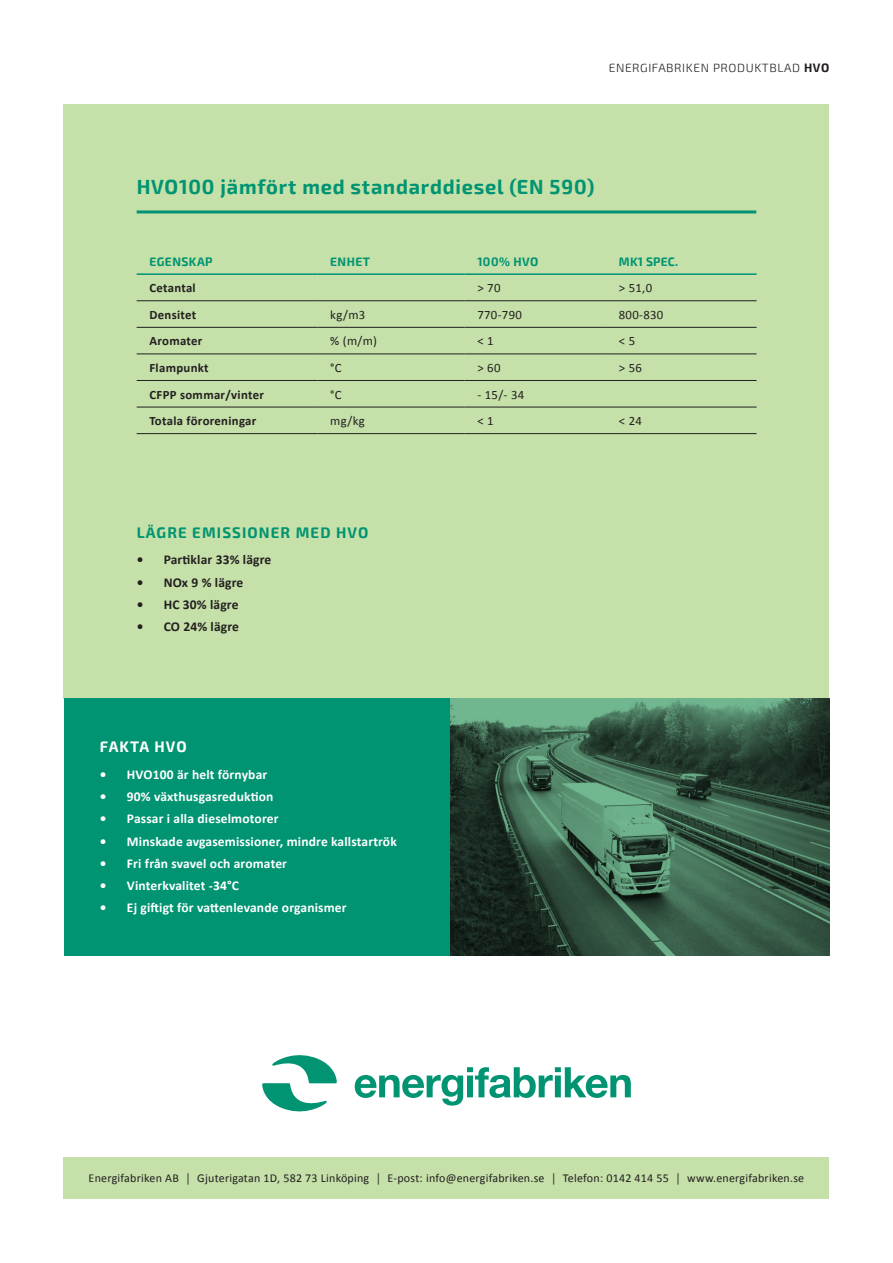
<style>
.page{position:relative;width:893px;height:1263px;background:#fff}
.page>*{position:absolute;margin:0;border:0;box-sizing:border-box;transform-origin:0 0}
.Rubrik_tabell{font:700 20.1px "Exo 2";letter-spacing:.04em;color:#009472}
.Mellanrubrik{font:700 15px "Exo 2";letter-spacing:.075em;color:#009472}
.Mellanrubrik-2{font:700 15px "Exo 2";letter-spacing:.07em;color:#fff}
.t1{font:700 13.5px "Calibri";letter-spacing:.01em;color:#fff}
.t2{font:700 13.5px "Calibri";letter-spacing:.01em;color:#231f20}
.Brödtext_tabell{font:700 12.75px "Calibri";letter-spacing:.025em;color:#231f20}
.Brödtext_tabell-2{font:12.75px "Calibri";letter-spacing:.025em;color:#231f20}
.Avsändare{font:12px "Calibri";letter-spacing:.02em;color:#231f20}
.t3{font:300 12px "Exo 2";letter-spacing:.05em;color:#231f20}
.Rubrik_tabell-2{font:700 12px "Exo 2";letter-spacing:.04em;color:#009472}
.s1{font-weight:700}
</style>
<div class="page">
<div style="left:64px;top:104px;width:765px;height:595px;background:#c5e0a8"></div>
<div style="left:64px;top:699px;width:387px;height:257px;background:#009472"></div>
<img style="left:451px;top:699px;width:378px;height:257px">
<svg style="left:355px;top:1067px;width:276px;height:38px"></svg>
<svg style="left:262px;top:1055px;width:75px;height:56px"></svg>
<hr style="left:137px;top:210px;width:619px;height:3px;background:#009472">
<div style="left:64px;top:1157px;width:765px;height:42px;background:#c5e0a8"></div>
<hr style="left:137px;top:300px;width:180px;height:1px;background:#231f20">
<hr style="left:317px;top:300px;width:148px;height:1px;background:#231f20">
<hr style="left:465px;top:300px;width:141px;height:1px;background:#231f20">
<hr style="left:606px;top:300px;width:151px;height:1px;background:#231f20">
<hr style="left:137px;top:327px;width:180px;height:1px;background:#231f20">
<hr style="left:317px;top:327px;width:148px;height:1px;background:#231f20">
<hr style="left:465px;top:327px;width:141px;height:1px;background:#231f20">
<hr style="left:606px;top:327px;width:151px;height:1px;background:#231f20">
<hr style="left:137px;top:354px;width:180px;height:1px;background:#231f20">
<hr style="left:317px;top:354px;width:148px;height:1px;background:#231f20">
<hr style="left:465px;top:354px;width:141px;height:1px;background:#231f20">
<hr style="left:606px;top:354px;width:151px;height:1px;background:#231f20">
<hr style="left:137px;top:380px;width:180px;height:1px;background:#231f20">
<hr style="left:317px;top:380px;width:148px;height:1px;background:#231f20">
<hr style="left:465px;top:380px;width:141px;height:1px;background:#231f20">
<hr style="left:606px;top:380px;width:151px;height:1px;background:#231f20">
<hr style="left:137px;top:407px;width:180px;height:1px;background:#231f20">
<hr style="left:317px;top:407px;width:148px;height:1px;background:#231f20">
<hr style="left:465px;top:407px;width:141px;height:1px;background:#231f20">
<hr style="left:606px;top:407px;width:151px;height:1px;background:#231f20">
<hr style="left:137px;top:433px;width:180px;height:1px;background:#231f20">
<hr style="left:317px;top:433px;width:148px;height:1px;background:#231f20">
<hr style="left:465px;top:433px;width:141px;height:1px;background:#231f20">
<hr style="left:606px;top:433px;width:151px;height:1px;background:#231f20">
<hr style="left:137px;top:273px;width:180px;height:2px;background:#009472">
<hr style="left:317px;top:273px;width:148px;height:2px;background:#009472">
<hr style="left:465px;top:273px;width:141px;height:2px;background:#009472">
<hr style="left:606px;top:273px;width:151px;height:2px;background:#009472">
<p class="t3" style="left:609px;top:60px;width:222px">ENERGIFABRIKEN PRODUKTBLAD <span class="s1">HVO</span></p>
<p class="Rubrik_tabell" style="left:137px;top:172px;width:459px">HVO100 jämfört med standarddiesel (EN 590)</p>
<p class="Rubrik_tabell-2" style="left:149px;top:252px;width:65px">EGENSKAP</p>
<p class="Rubrik_tabell-2" style="left:330px;top:252px;width:41px">ENHET</p>
<p class="Rubrik_tabell-2" style="left:477px;top:252px;width:63px">100% HVO</p>
<p class="Rubrik_tabell-2" style="left:619px;top:252px;width:61px">MK1 SPEC.</p>
<p class="Brödtext_tabell" style="left:149px;top:280px;width:48px">Cetantal</p>
<p class="Brödtext_tabell-2" style="left:477px;top:280px;width:25px">&gt; 70</p>
<p class="Brödtext_tabell-2" style="left:619px;top:280px;width:35px">&gt; 51,0</p>
<p class="Brödtext_tabell" style="left:149px;top:306px;width:48px">Densitet</p>
<p class="Brödtext_tabell-2" style="left:330px;top:306px;width:37px">kg/m3</p>
<p class="Brödtext_tabell-2" style="left:477px;top:306px;width:46px">770-790</p>
<p class="Brödtext_tabell-2" style="left:619px;top:306px;width:46px">800-830</p>
<p class="Brödtext_tabell" style="left:149px;top:333px;width:54px">Aromater</p>
<p class="Brödtext_tabell-2" style="left:330px;top:333px;width:48px">% (m/m)</p>
<p class="Brödtext_tabell-2" style="left:477px;top:333px;width:18px">&lt; 1</p>
<p class="Brödtext_tabell-2" style="left:619px;top:333px;width:18px">&lt; 5</p>
<p class="Brödtext_tabell" style="left:149px;top:360px;width:61px">Flampunkt</p>
<p class="Brödtext_tabell-2" style="left:330px;top:360px;width:13px">°C</p>
<p class="Brödtext_tabell-2" style="left:477px;top:360px;width:25px">&gt; 60</p>
<p class="Brödtext_tabell-2" style="left:619px;top:360px;width:25px">&gt; 56</p>
<p class="Brödtext_tabell" style="left:149px;top:386px;width:116px">CFPP sommar/vinter</p>
<p class="Brödtext_tabell-2" style="left:330px;top:386px;width:13px">°C</p>
<p class="Brödtext_tabell-2" style="left:477px;top:386px;width:48px">- 15/- 34</p>
<p class="Brödtext_tabell" style="left:149px;top:413px;width:108px">Totala föroreningar</p>
<p class="Brödtext_tabell-2" style="left:330px;top:413px;width:36px">mg/kg</p>
<p class="Brödtext_tabell-2" style="left:477px;top:413px;width:18px">&lt; 1</p>
<p class="Brödtext_tabell-2" style="left:619px;top:413px;width:25px">&lt; 24</p>
<p class="Mellanrubrik" style="left:137px;top:521px;width:233px">LÄGRE EMISSIONER MED HVO</p>
<p class="t2" style="left:137px;top:551px;width:136px">• Partiklar 33% lägre</p>
<p class="t2" style="left:137px;top:573px;width:108px">• NOx 9 % lägre</p>
<p class="t2" style="left:137px;top:596px;width:103px">• HC 30% lägre</p>
<p class="t2" style="left:137px;top:618px;width:104px">• CO 24% lägre</p>
<p class="Mellanrubrik-2" style="left:100px;top:736px;width:88px">FAKTA HVO</p>
<p class="t1" style="left:100px;top:766px;width:169px">• HVO100 är helt förnybar</p>
<p class="t1" style="left:100px;top:788px;width:175px">• 90% växthusgasreduktion</p>
<p class="t1" style="left:100px;top:810px;width:180px">• Passar i alla dieselmotorer</p>
<p class="t1" style="left:100px;top:832px;width:298px">• Minskade avgasemissioner, mindre kallstartrök</p>
<p class="t1" style="left:100px;top:855px;width:189px">• Fri från svavel och aromater</p>
<p class="t1" style="left:100px;top:877px;width:141px">• Vinterkvalitet -34°C</p>
<p class="t1" style="left:100px;top:899px;width:248px">• Ej giftigt för vattenlevande organismer</p>
<p class="Avsändare" style="left:89px;top:1171px;width:717px">Energifabriken AB │ Gjuterigatan 1D, 582 73 Linköping │ E-post: info@energifabriken.se │ Telefon: 0142 414 55 │ www.energifabriken.se</p>
</div>
